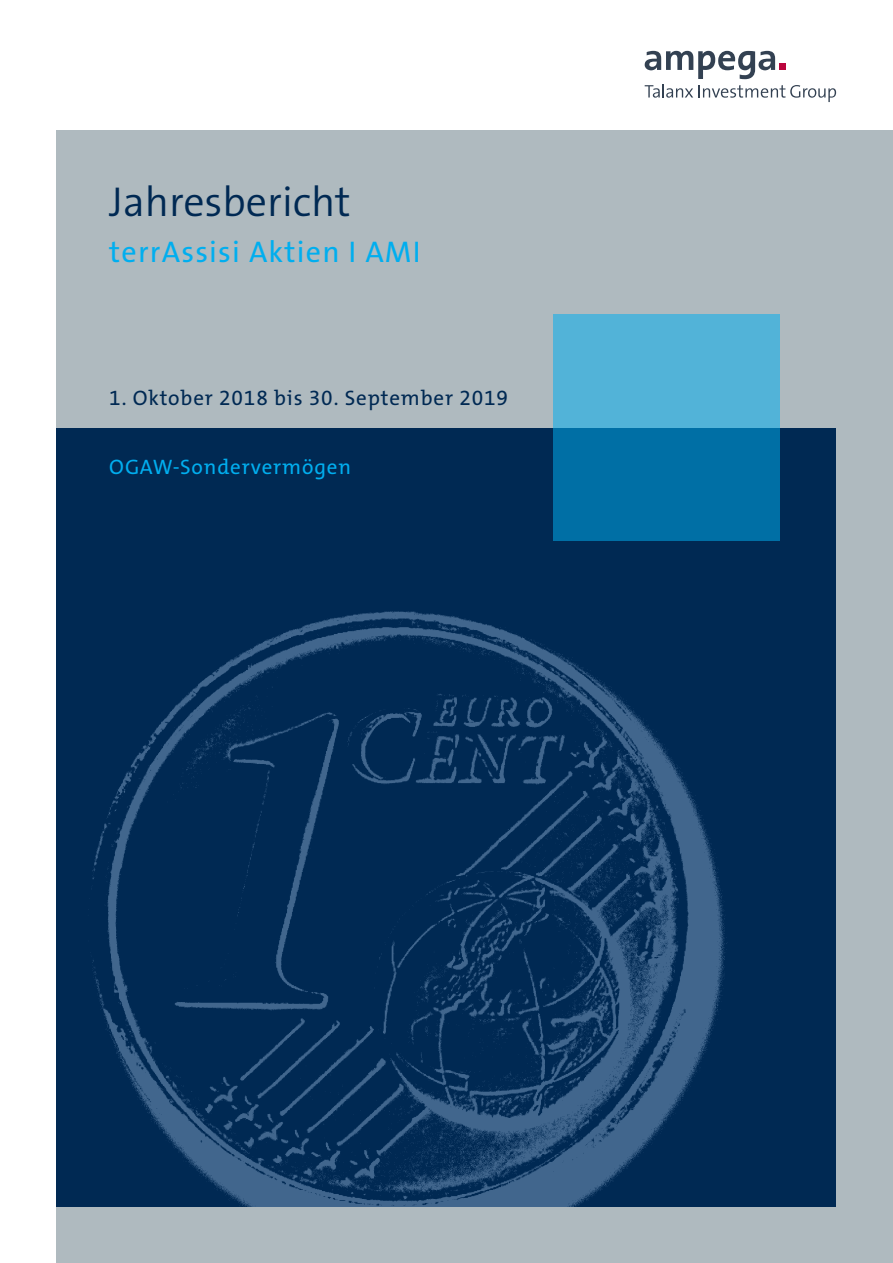
<style>
.page{position:relative;width:893px;height:1263px;background:#fff}
.page>*{position:absolute;margin:0;border:0;box-sizing:border-box;transform-origin:0 0}
.t1{font:42px "The Sans HP4 Se Lig";color:#002953}
.t2{font:30px "The Sans HP5 Plain";letter-spacing:.04em;color:#00aeef}
.t3{font:21px "The Mix HP5 Plain";letter-spacing:.04em;color:#002953}
.t4{font:21px "The Mix HP5 Plain";letter-spacing:.04em;color:#00aeef}
</style>
<div class="page">
<div style="left:57px;top:131px;width:836px;height:1132px;background:#afbabf"></div>
<div style="left:57px;top:428px;width:779px;height:778px;background:#002953"></div>
<img style="left:92px;top:611px;width:635px;height:595px">
<svg style="left:553px;top:314px;width:227px;height:227px;background:#2991be"></svg>
<svg style="left:645px;top:51px;width:191px;height:51px"></svg>
<h1 class="t1" style="left:109px;top:174px;width:243px">Jahresbericht</h1>
<h2 class="t2" style="left:109px;top:232px;width:313px">terrAssisi Aktien I AMI</h2>
<p class="t3" style="left:109px;top:385px;width:400px">1. Oktober 2018 bis 30. September 2019</p>
<p class="t4" style="left:109px;top:453px;width:243px">OGAW-Sondervermögen</p>
</div>
